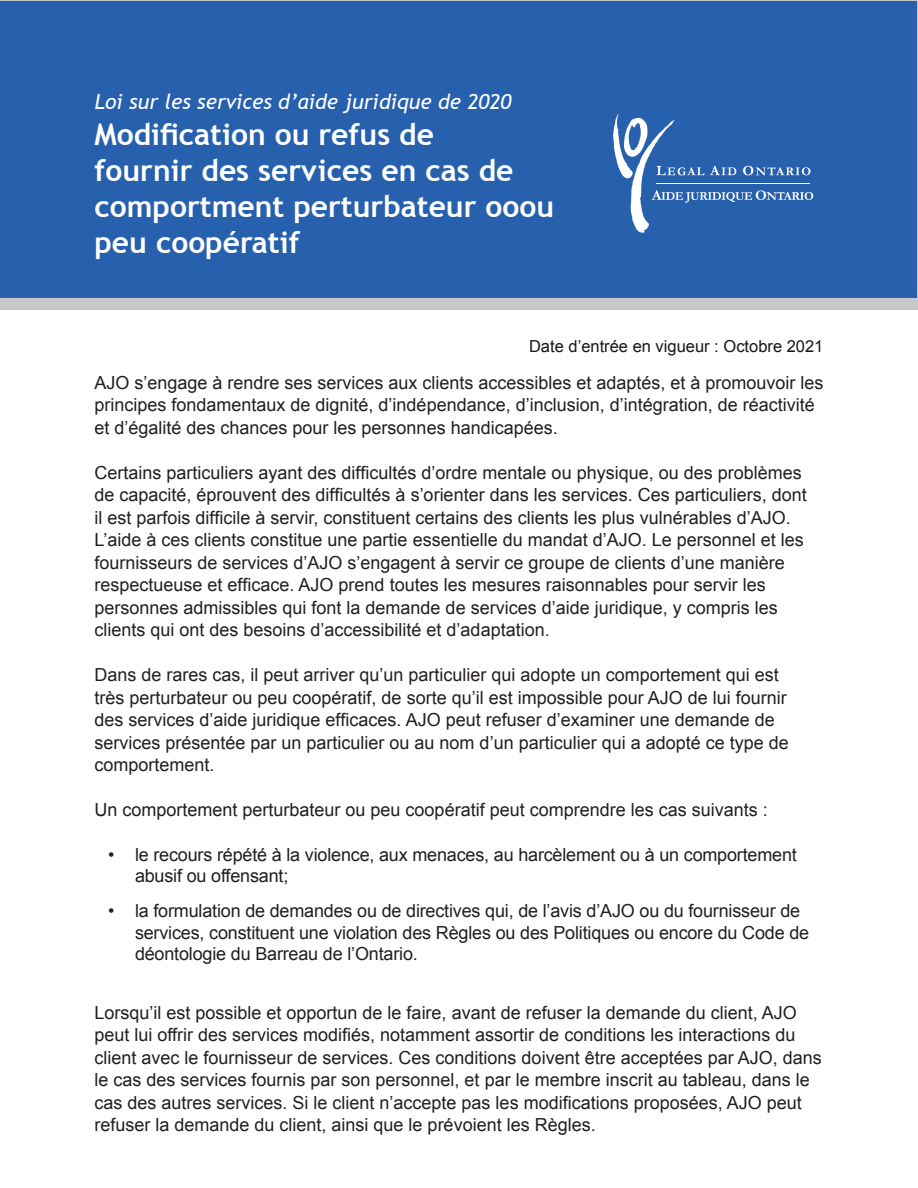
<style>
.page{position:relative;width:918px;height:1188px;background:#fff}
.page>*{position:absolute;margin:0;border:0;box-sizing:border-box;transform-origin:0 0}
.Heading_1__title_pag{font:700 30px/36px "Trebuchet MS";color:#fff}
.Heading_1__title_pag-2{font:italic 21px "Trebuchet MS";color:#fff}
.t1{font:18px/22.5px "Arial";color:#231f20}
.t2{font:16.5px "Arial";color:#171717}
</style>
<div class="page">
<div style="left:0;top:0;width:918px;height:310px;background:#c6c8c9"></div>
<div style="left:1px;top:1px;width:916px;height:297px;background:#2761ae"></div>
<svg style="left:613px;top:114px;width:200px;height:119px"></svg>
<h1 class="Heading_1__title_pag-2" style="left:94px;top:89px;width:419px">Loi sur les services d’aide juridique de 2020</h1>
<h1 class="Heading_1__title_pag" style="left:94px;top:116px;width:461px">Modification ou refus de<br>fournir des services en cas de comportment perturbateur ooou peu coopératif</h1>
<p class="t2" style="left:529px;top:336px;width:296px">Date d’entrée en vigueur : Octobre 2021</p>
<p class="t1" style="left:94px;top:372px;width:730px">AJO s’engage à rendre ses services aux clients accessibles et adaptés, et à promouvoir les principes fondamentaux de dignité, d’indépendance, d’inclusion, d’intégration, de réactivité et d’égalité des chances pour les personnes handicapées.</p>
<p class="t1" style="left:94px;top:462px;width:714px">Certains particuliers ayant des difficultés d’ordre mentale ou physique, ou des problèmes de capacité, éprouvent des difficultés à s’orienter dans les services. Ces particuliers, dont il est parfois difficile à servir, constituent certains des clients les plus vulnérables d’AJO.<br>L’aide à ces clients constitue une partie essentielle du mandat d’AJO. Le personnel et les fournisseurs de services d’AJO s’engagent à servir ce groupe de clients d’une manière respectueuse et efficace. AJO prend toutes les mesures raisonnables pour servir les personnes admissibles qui font la demande de services d’aide juridique, y compris les clients qui ont des besoins d’accessibilité et d’adaptation.</p>
<p class="t1" style="left:94px;top:664px;width:696px">Dans de rares cas, il peut arriver qu’un particulier qui adopte un comportement qui est très perturbateur ou peu coopératif, de sorte qu’il est impossible pour AJO de lui fournir des services d’aide juridique efficaces. AJO peut refuser d’examiner une demande de services présentée par un particulier ou au nom d’un particulier qui a adopté ce type de comportement.</p>
<p class="t1" style="left:94px;top:799px;width:675px">Un comportement perturbateur ou peu coopératif peut comprendre les cas suivants :</p>
<p class="t1" style="left:135px;top:844px;width:663px;line-height:21.6px;text-indent:-27px">• le recours répété à la violence, aux menaces, au harcèlement ou à un comportement abusif ou offensant;</p>
<p class="t1" style="left:135px;top:900px;width:676px;line-height:21.6px;text-indent:-27px">• la formulation de demandes ou de directives qui, de l’avis d’AJO ou du fournisseur de services, constituent une violation des Règles ou des Politiques ou encore du Code de déontologie du Barreau de l’Ontario.</p>
<p class="t1" style="left:94px;top:1002px;width:729px">Lorsqu’il est possible et opportun de le faire, avant de refuser la demande du client, AJO peut lui offrir des services modifiés, notamment assortir de conditions les interactions du client avec le fournisseur de services. Ces conditions doivent être acceptées par AJO, dans le cas des services fournis par son personnel, et par le membre inscrit au tableau, dans le cas des autres services. Si le client n’accepte pas les modifications proposées, AJO peut refuser la demande du client, ainsi que le prévoient les Règles.</p>
</div>
